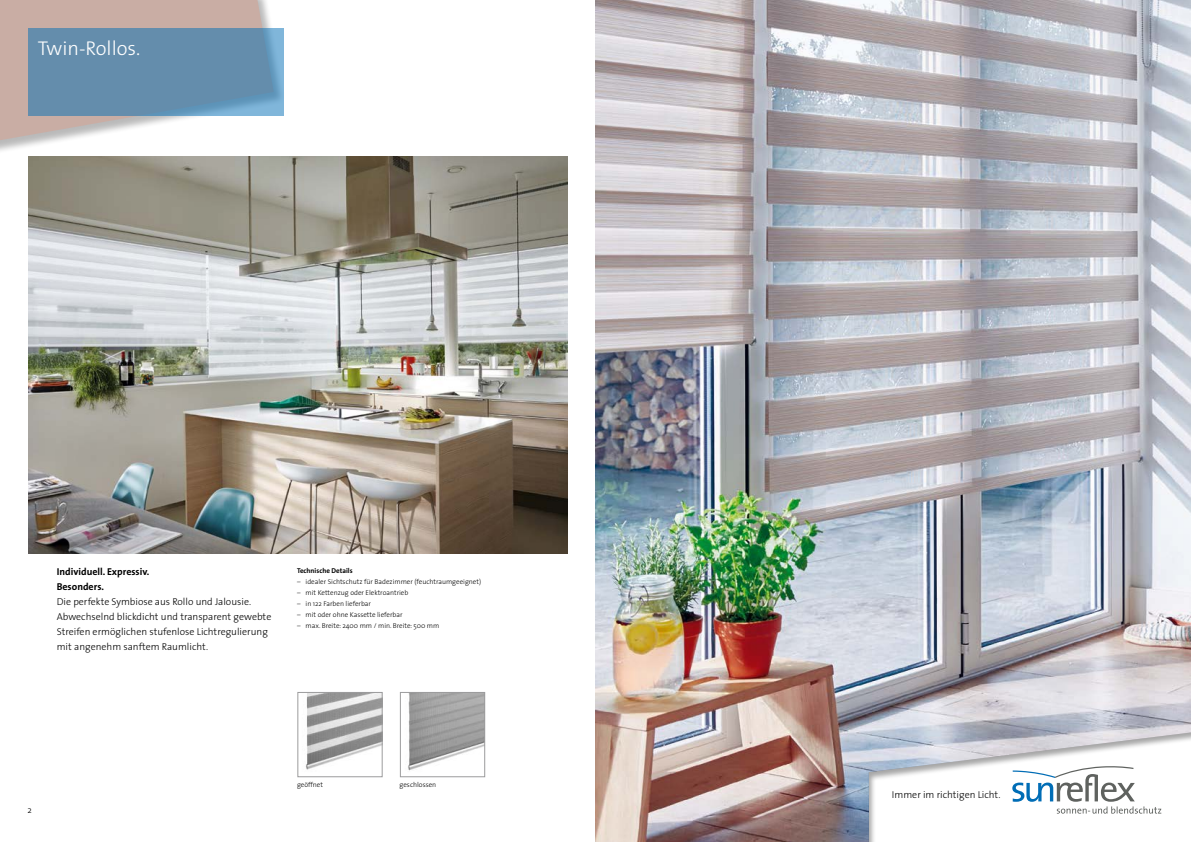
<style>
.page{position:relative;width:1191px;height:842px;background:#fff}
.page>*{position:absolute;margin:0;border:0;box-sizing:border-box;transform-origin:0 0}
.t1{font:300 20px "The Sans";color:#fff}
.t2{font:300 10px/15px "The Sans";color:#000}
.t3{font:700 10px/15px "The Sans";color:#000}
.t4{font:300 9px "The Sans";color:#000}
.t5{font:300 7px "The Sans";color:#000}
.t6{font:700 7px "The Sans";color:#000}
</style>
<div class="page">
<div style="left:0;top:0;width:286px;height:155px;background:#000;opacity:.55"></div>
<svg style="left:0;top:0;width:274px;height:143px"></svg>
<svg style="left:28px;top:28px;width:255px;height:88px;background:#658faf"></svg>
<img style="left:306px;top:694px;width:74px;height:76px">
<div style="left:298px;top:692px;width:84px;height:85px;border:1px solid #9c9c9d"></div>
<img style="left:595px;top:0;width:596px;height:842px">
<img style="left:408px;top:694px;width:75px;height:77px">
<div style="left:400px;top:692px;width:85px;height:85px;border:1px solid #9c9c9d"></div>
<svg style="left:868px;top:731px;width:323px;height:111px"></svg>
<img style="left:28px;top:157px;width:539px;height:396px">
<h1 class="t1" style="left:38px;top:32px;width:104px">Twin-Rollos.</h1>
<h2 class="t3" style="left:57px;top:564px;width:94px">Individuell. Expressiv.<br>Besonders.</h2>
<h2 class="t2" style="left:57px;top:594px;width:216px">Die perfekte Symbiose aus Rollo und Jalousie.<br>Abwechselnd blickdicht und transparent gewebte Streifen ermöglichen stufenlose Lichtregulierung mit angenehm sanftem Raumlicht.</h2>
<p class="t6" style="left:297px;top:564px;width:57px">Technische Details</p>
<p class="t5" style="left:297px;top:576px;width:186px">– idealer Sichtschutz für Badezimmer (feuchtraumgeeignet)</p>
<p class="t5" style="left:297px;top:587px;width:113px">– mit Kettenzug oder Elektroantrieb</p>
<p class="t5" style="left:297px;top:598px;width:75px">– in 122 Farben lieferbar</p>
<p class="t5" style="left:297px;top:609px;width:107px">– mit oder ohne Kassette lieferbar</p>
<p class="t5" style="left:297px;top:620px;width:144px">– max. Breite: 2400 mm / min. Breite: 500 mm</p>
<p class="t4" style="left:28px;top:802px;width:6px">2</p>
<p class="t5" style="left:297px;top:779px;width:28px">geöffnet</p>
<p class="t5" style="left:399px;top:779px;width:38px">geschlossen</p>
<h2 class="t2" style="left:892px;top:787px;width:110px">Immer im richtigen Licht.</h2>
</div>
